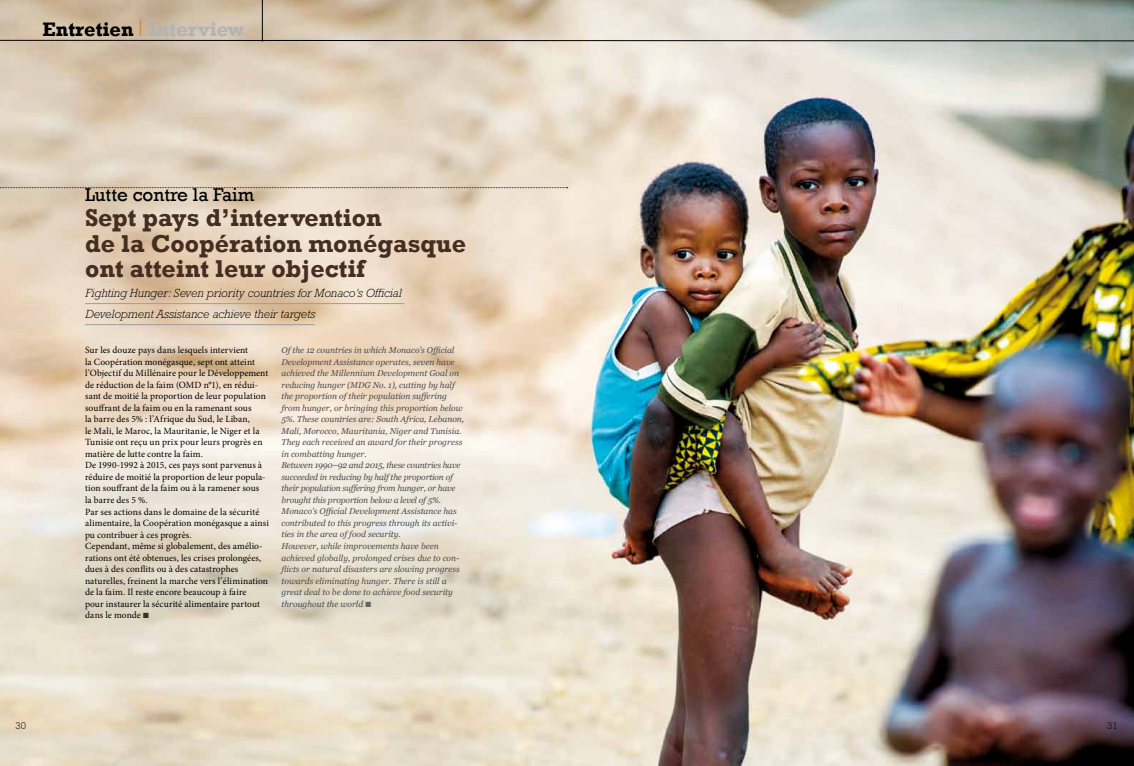
<style>
.page{position:relative;width:1134px;height:766px;background:#fff}
.page>*{position:absolute;margin:0;border:0;box-sizing:border-box;transform-origin:0 0}
.t1{font:700 25px/25.4px "Rockwell";color:#452d21}
.t2{font:700 20px "Rockwell";color:#000}
.t3{font:19px "Rockwell";color:#000}
.t4{font:italic 300 12px/21px "Rockwell";color:#000}
.t5{font:300 10px "Rockwell";color:#000}
.t6{font:9.5px/11.5px "Minion Pro";letter-spacing:.005em;color:#000}
.t7{font:italic 8.5px/11.5px "Georgia";color:#4b4b4d}
.s1{font-family:"Limerick";font-weight:300;color:#ca8b44}
.s2{color:#b1b3b4}
.s3{color:#452d21}
.s4{color:#646567}
</style>
<div class="page">
<img style="left:0;top:0;width:1134px;height:765px">
<svg style="left:0;top:40px;width:1134px;height:1px"></svg>
<hr style="left:262px;top:0;width:1px;height:42px;background:#000">
<hr style="left:85px;top:303px;width:319px;height:1px;background:#9c9e9f">
<hr style="left:85px;top:324px;width:230px;height:1px;background:#9c9e9f">
<svg style="left:0;top:187px;width:568px;height:1px"></svg>
<h2 class="t2" style="left:43px;top:17px;width:203px">Entretien <span class="s1">l</span> <span class="s2">Interview</span></h2>
<p class="t5" style="left:16px;top:720px;width:12px">30</p>
<h3 class="t3" style="left:85px;top:183px;width:171px">Lutte contre la Faim</h3>
<h1 class="t1" style="left:85px;top:205px;width:382px">Sept pays d’intervention<br>de la Coopération monégasque ont atteint leur objectif</h1>
<h3 class="t4" style="left:85px;top:282px;width:318px">Fighting Hunger: Seven priority countries for Monaco’s Official<br>Development Assistance achieve their targets</h3>
<p class="t6" style="left:85px;top:344px;width:185px">Sur les douze pays dans lesquels intervient<br>la Coopération monégasque, sept ont atteint l’Objectif du Millénaire pour le Développement de réduction de la faim (OMD n°1), en rédui&shy;sant de moitié la proportion de leur population souffrant de la faim ou en la ramenant sous<br>la barre des 5% : l’Afrique du Sud, le Liban,<br>le Mali, le Maroc, la Mauritanie, le Niger et la Tunisie ont reçu un prix pour leurs progrès en matière de lutte contre la faim.<br>De 1990-1992 à 2015, ces pays sont parvenus à réduire de moitié la proportion de leur popula&shy;tion souffrant de la faim ou à la ramener sous<br>la barre des 5 %.<br>Par ses actions dans le domaine de la sécurité alimentaire, la Coopération monégasque a ainsi pu contribuer à ces progrès.<br>Cependant, même si globalement, des amélio&shy;rations ont été obtenues, les crises prolongées, dues à des conflits ou à des catastrophes naturelles, freinent la marche vers l’élimination de la faim. Il reste encore beaucoup à faire<br>pour instaurer la sécurité alimentaire partout dans le monde <span class="s3">■</span></p>
<p class="t7" style="left:281px;top:344px;width:184px">Of the 12 countries in which Monaco’s Official Development Assistance operates, seven have achieved the Millennium Development Goal on reducing hunger (MDG No. 1), cutting by half the proportion of their population suffering from hunger, or bringing this proportion below 5%. These countries are: South Africa, Lebanon, Mali, Morocco, Mauritania, Niger and Tunisia.<br>They each received an award for their progress in combatting hunger.<br>Between 1990–92 and 2015, these countries have succeeded in reducing by half the proportion of their population suffering from hunger, or have brought this proportion below a level of 5%.<br>Monaco’s Official Development Assistance has contributed to this progress through its activi&shy;ties in the area of food security.<br>However, while improvements have been achieved globally, prolonged crises due to con&shy;flicts or natural disasters are slowing progress towards eliminating hunger. There is still a great deal to be done to achieve food security throughout the world <span class="s4">■</span></p>
<p class="t5" style="left:1107px;top:720px;width:12px">31</p>
</div>
